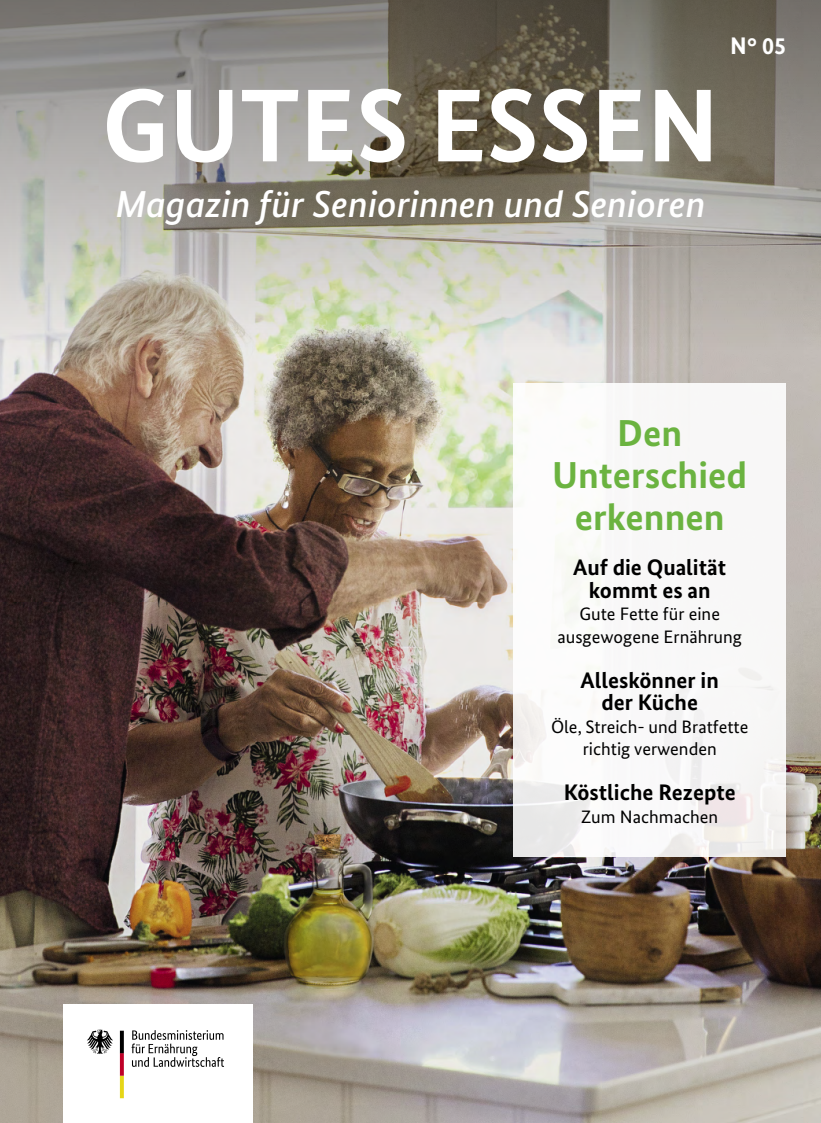
<style>
.page{position:relative;width:821px;height:1123px;background:#fff}
.page>*{position:absolute;margin:0;border:0;box-sizing:border-box;transform-origin:0 0}
.t1{font:700 103.5px "Bundes Sans";color:#fff}
.t2{font:italic 500 37.5px "Bundes Sans";color:#fff}
.t3{font:700 37.5px/42px "Bundes Sans";color:#6bb340;text-align:center}
.t4{font:700 24px "Bundes Sans";color:#fff}
.t5{font:700 22.5px/22.5px "Bundes Sans";color:#000;text-align:center}
.t6{font:18px/22.5px "Bundes Sans";color:#000;text-align:center}
</style>
<div class="page">
<img style="left:0;top:351px;width:821px;height:772px">
<svg style="left:0;top:0;width:821px;height:351px;background:#9b988e"></svg>
<div style="left:64px;top:1004px;width:189px;height:119px;background:#fff"></div>
<svg style="left:131px;top:1030px;width:93px;height:36px"></svg>
<svg style="left:87px;top:1029px;width:26px;height:25px"></svg>
<svg style="left:120px;top:1030px;width:4px;height:68px"></svg>
<div style="left:513px;top:383px;width:273px;height:473px;background:linear-gradient(to bottom,#fbfbfa,#f5f4f4)"></div>
<p class="t1" style="left:102px;top:63px;width:618px">GUTES ESSEN</p>
<p class="t2" style="left:115px;top:181px;width:592px">Magazin für Seniorinnen und Senioren</p>
<p class="t4" style="left:730px;top:31px;width:57px">N° 05</p>
<p class="t3" style="left:552px;top:412px;width:196px">Den<br>Unterschied erkennen</p>
<p class="t5" style="left:573px;top:556px;width:154px">Auf die Qualität kommt es an</p>
<p class="t6" style="left:557px;top:602px;width:186px">Gute Fette für eine ausgewogene Ernährung</p>
<p class="t5" style="left:580px;top:668px;width:140px">Alleskönner in der Küche</p>
<p class="t6" style="left:551px;top:715px;width:199px">Öle, Streich- und Bratfette richtig verwenden</p>
<p class="t5" style="left:563px;top:781px;width:174px">Köstliche Rezepte</p>
<p class="t6" style="left:581px;top:805px;width:139px">Zum Nachmachen</p>
</div>
